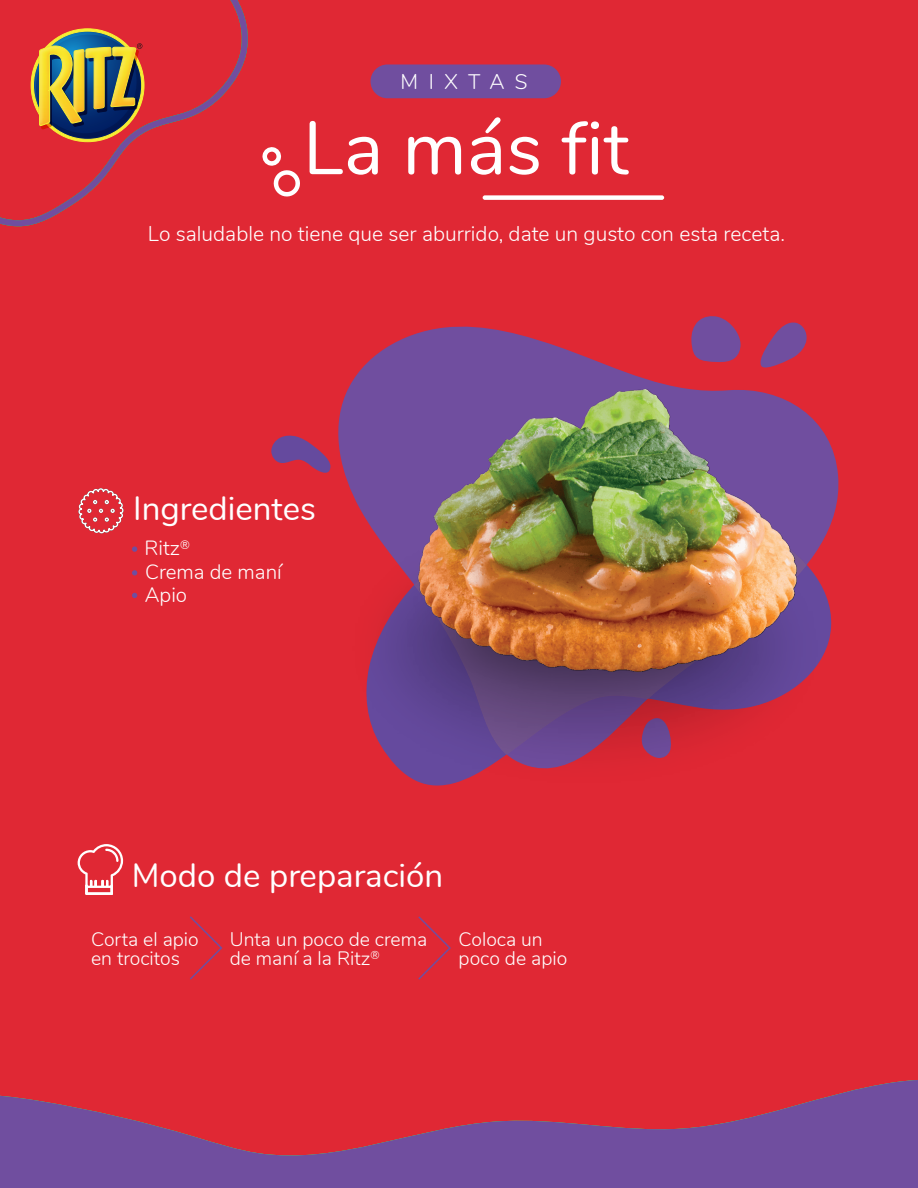
<style>
.page{position:relative;width:918px;height:1188px;background:#e02834}
.page>*{position:absolute;margin:0;border:0;box-sizing:border-box;transform-origin:0 0}
.t1{font:75px "Nunito";color:#fff}
.t2{font:33px "Nunito";color:#fff}
.t3{font:300 21px "Nunito";color:#fff}
.t4{font:300 20.55px "Nunito";color:#fff}
.t5{font:300 19.35px/19.4px "Nunito";color:#fff}
</style>
<div class="page">
<svg style="left:262px;top:147px;width:37px;height:50px"></svg>
<div style="left:483px;top:195px;width:181px;height:5px;background:#fff;border-radius:2px"></div>
<svg style="left:132px;top:546px;width:5px;height:6px"></svg>
<svg style="left:132px;top:570px;width:5px;height:6px"></svg>
<svg style="left:132px;top:593px;width:5px;height:5px"></svg>
<svg style="left:190px;top:916px;width:33px;height:64px"></svg>
<svg style="left:418px;top:916px;width:33px;height:64px"></svg>
<svg style="left:271px;top:435px;width:59px;height:38px"></svg>
<svg style="left:706px;top:316px;width:12px;height:1px"></svg>
<svg style="left:330px;top:324px;width:509px;height:303px;fill:#704e9f"></svg>
<svg style="left:78px;top:488px;width:46px;height:46px"></svg>
<div style="left:371px;top:64px;width:190px;height:34px;background:#704e9f;border-radius:17px"></div>
<img style="left:339px;top:502px;width:492px;height:284px">
<img style="left:402px;top:532px;width:16px;height:201px">
<svg style="left:78px;top:844px;width:45px;height:51px"></svg>
<svg style="left:0;top:0;width:248px;height:227px"></svg>
<svg style="left:0;top:1080px;width:918px;height:108px;fill:#704e9f"></svg>
<img style="left:418px;top:317px;width:381px;height:429px">
<svg style="left:30px;top:0;width:115px;height:142px"></svg>
<p class="t3" style="left:401px;top:66px;width:129px">MIXTAS</p>
<h1 class="t1" style="left:303px;top:93px;width:328px">La más fit</h1>
<p class="t3" style="left:148px;top:218px;width:639px">Lo saludable no tiene que ser aburrido, date un gusto con esta receta.</p>
<h2 class="t2" style="left:133px;top:484px;width:184px">Ingredientes</h2>
<p class="t4" style="left:144px;top:533px;width:47px">Ritz<sup>®</sup></p>
<p class="t4" style="left:145px;top:557px;width:138px">Crema de maní</p>
<p class="t4" style="left:145px;top:580px;width:44px">Apio</p>
<h2 class="t2" style="left:132px;top:851px;width:313px">Modo de preparación</h2>
<p class="t5" style="left:91px;top:928px;width:109px">Corta el apio en trocitos</p>
<p class="t5" style="left:230px;top:928px;width:199px">Unta un poco de crema de maní a la Ritz<sup>®</sup></p>
<p class="t5" style="left:459px;top:928px;width:110px">Coloca un poco de apio</p>
</div>
